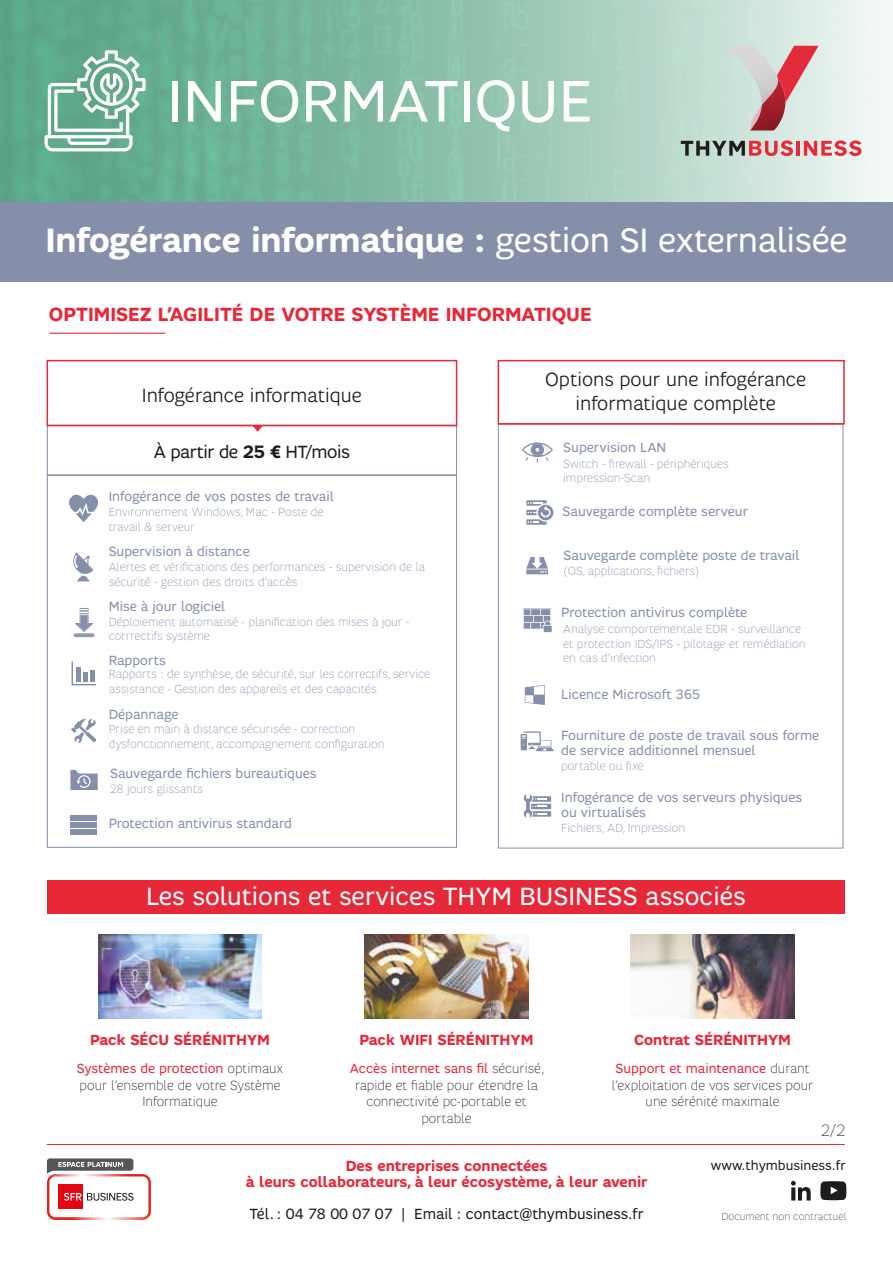
<style>
.page{position:relative;width:893px;height:1263px;background:#fff}
.page>*{position:absolute;margin:0;border:0;box-sizing:border-box;transform-origin:0 0}
.t1{font:60px "SFR";color:#fff}
.t2{font:700 34.5px "SFR";letter-spacing:-.01em;color:#fff}
.t3{font:25.5px "SFR";color:#fff}
.t4{font:300 19.5px/24px "SFR";color:#1d1d1b;text-align:center}
.t5{font:700 19.5px "SFR";color:#e62839}
.t6{font:18px "SFR";letter-spacing:-.025em;color:#1d1d1b}
.t7{font:100 16.5px "SFR";color:#3c3c3b}
.t8{font:700 15px/16.5px "SFR";color:#e62839;text-align:center}
.t9{font:15px "SFR";color:#1d1d1b}
.t10{font:13.5px/14.9px "SFR";color:#858faa}
.t11{font:100 13.5px/16.5px "SFR";color:#1d1d1b;text-align:center}
.t12{font:13.5px "SFR";color:#1d1d1b}
.t13{font:100 12px/14.9px "SFR";color:#858faa}
.t14{font:100 10.5px "SFR";color:#3c3c3b}
.s1{font-weight:400}
.s2{font-weight:700}
.s3{font-weight:400;color:#e62839}
</style>
<div class="page">
<img style="left:631px;top:935px;width:163px;height:83px">
<div style="left:47px;top:880px;width:798px;height:33px;background:#e62839"></div>
<img style="left:98px;top:935px;width:164px;height:83px">
<img style="left:365px;top:935px;width:163px;height:83px">
<hr style="left:50px;top:333px;width:115px;height:1px;background:#e62839">
<hr style="left:47px;top:1144px;width:798px;height:1px;background:#e62839">
<div style="left:531px;top:796px;width:20px;height:6px;background:#858faa"></div>
<div style="left:531px;top:804px;width:20px;height:5px;background:#858faa"></div>
<div style="left:531px;top:811px;width:20px;height:6px;background:#858faa"></div>
<div style="left:47px;top:425px;width:410px;height:51px;border:1px solid #858faa"></div>
<div style="left:47px;top:475px;width:410px;height:373px;border:1px solid #858faa"></div>
<div style="left:47px;top:360px;width:410px;height:66px;border:2px solid #e62839"></div>
<svg style="left:252px;top:425px;width:11px;height:7px"></svg>
<div style="left:498px;top:360px;width:347px;height:65px;border:2px solid #e62839"></div>
<svg style="left:69px;top:494px;width:30px;height:28px"></svg>
<svg style="left:73px;top:552px;width:20px;height:29px"></svg>
<svg style="left:71px;top:661px;width:25px;height:25px"></svg>
<hr style="left:77px;top:667px;width:4px;height:14px;background:#858faa">
<hr style="left:91px;top:670px;width:4px;height:11px;background:#858faa">
<div style="left:83px;top:672px;width:5px;height:9px;background:#858faa"></div>
<svg style="left:71px;top:719px;width:25px;height:24px"></svg>
<svg style="left:522px;top:442px;width:31px;height:21px"></svg>
<svg style="left:526px;top:500px;width:27px;height:25px"></svg>
<svg style="left:74px;top:608px;width:21px;height:29px"></svg>
<svg style="left:70px;top:770px;width:28px;height:20px"></svg>
<svg style="left:523px;top:608px;width:29px;height:25px"></svg>
<svg style="left:525px;top:685px;width:20px;height:20px"></svg>
<svg style="left:521px;top:731px;width:33px;height:20px"></svg>
<div style="left:87px;top:829px;width:10px;height:6px;background:#858faa"></div>
<svg style="left:90px;top:822px;width:6px;height:6px"></svg>
<div style="left:80px;top:822px;width:9px;height:6px;background:#858faa"></div>
<div style="left:77px;top:829px;width:9px;height:6px;background:#858faa"></div>
<div style="left:70px;top:829px;width:7px;height:6px;background:#858faa"></div>
<div style="left:70px;top:822px;width:9px;height:6px;background:#858faa"></div>
<svg style="left:70px;top:815px;width:6px;height:6px"></svg>
<div style="left:77px;top:815px;width:9px;height:6px;background:#858faa"></div>
<div style="left:87px;top:815px;width:9px;height:6px;background:#858faa"></div>
<svg style="left:526px;top:557px;width:22px;height:17px"></svg>
<svg style="left:523px;top:794px;width:24px;height:23px"></svg>
<div style="left:0;top:202px;width:893px;height:79px;background:#858faa"></div>
<svg style="left:47px;top:1158px;width:104px;height:62px"></svg>
<svg style="left:791px;top:1181px;width:20px;height:19px"></svg>
<svg style="left:820px;top:1181px;width:26px;height:19px"></svg>
<svg style="left:0;top:0;width:886px;height:202px"></svg>
<svg style="left:45px;top:50px;width:101px;height:101px"></svg>
<svg style="left:726px;top:46px;width:92px;height:84px"></svg>
<svg style="left:681px;top:140px;width:112px;height:16px"></svg>
<hr style="left:796px;top:141px;width:4px;height:15px;background:#e62a3a">
<svg style="left:804px;top:140px;width:57px;height:16px"></svg>
<h1 class="t1" style="left:167px;top:67px;width:427px">INFORMATIQUE</h1>
<h2 class="t2" style="left:45px;top:220px;width:804px">Infogérance informatique : <span class="s1">gestion SI externalisée</span></h2>
<h3 class="t5" style="left:49px;top:303px;width:544px">OPTIMISEZ L’AGILITÉ DE VOTRE SYSTÈME INFORMATIQUE</h3>
<h3 class="t4" style="left:142px;top:383px;width:222px">Infogérance informatique</h3>
<h3 class="t6" style="left:154px;top:442px;width:198px">À partir de <span class="s2">25 €</span> HT/mois</h3>
<p class="t10" style="left:109px;top:489px;width:227px">Infogérance de vos postes de travail</p>
<p class="t13" style="left:109px;top:504px;width:216px">Environnement Windows, Mac - Poste de travail &amp; serveur</p>
<p class="t13" style="left:109px;top:560px;width:318px">Alertes et vérifications des performances - supervision de la sécurité - gestion des droits d’accès</p>
<p class="t13" style="left:109px;top:614px;width:302px">Déploiement automatisé - planification des mises à jour - corrrectifs système</p>
<p class="t13" style="left:109px;top:667px;width:323px">Rapports : de synthèse, de sécurité, sur les correctifs, service assistance - Gestion des appareils et des capacités</p>
<p class="t13" style="left:109px;top:721px;width:277px">Prise en main à distance sécurisée - correction dysfonctionnement, accompagnement configuration</p>
<p class="t13" style="left:110px;top:782px;width:94px">28 jours glissants</p>
<p class="t10" style="left:109px;top:544px;width:143px">Supervision à distance</p>
<p class="t10" style="left:109px;top:599px;width:118px">Mise à jour logiciel</p>
<p class="t10" style="left:109px;top:653px;width:59px">Rapports</p>
<p class="t10" style="left:109px;top:707px;width:71px">Dépannage</p>
<p class="t10" style="left:110px;top:766px;width:208px">Sauvegarde fichiers bureautiques</p>
<p class="t10" style="left:109px;top:816px;width:185px">Protection antivirus standard</p>
<h3 class="t4" style="left:545px;top:368px;width:263px">Options pour une infogérance informatique complète</h3>
<p class="t10" style="left:563px;top:440px;width:104px">Supervision LAN</p>
<p class="t13" style="left:563px;top:456px;width:167px">Switch - firewall - périphériques impression-Scan</p>
<p class="t10" style="left:563px;top:504px;width:187px">Sauvegarde complète serveur</p>
<p class="t10" style="left:564px;top:548px;width:237px">Sauvegarde complète poste de travail</p>
<p class="t13" style="left:564px;top:563px;width:137px">(OS, applications, fichiers)</p>
<p class="t10" style="left:561px;top:604px;width:188px">Protection antivirus complète</p>
<p class="t13" style="left:563px;top:621px;width:244px">Analyse comportementale EDR - surveillance et protection IDS/IPS - pilotage et remédiation en cas d’infection</p>
<p class="t10" style="left:561px;top:687px;width:140px">Licence Microsoft 365</p>
<p class="t10" style="left:561px;top:728px;width:260px">Fourniture de poste de travail sous forme de service additionnel mensuel</p>
<p class="t13" style="left:561px;top:758px;width:84px">portable ou fixe</p>
<p class="t10" style="left:561px;top:790px;width:242px">Infogérance de vos serveurs physiques ou virtualisés</p>
<p class="t13" style="left:561px;top:820px;width:126px">Fichiers, AD, Impression</p>
<h3 class="t3" style="left:146px;top:882px;width:601px">Les solutions et services THYM BUSINESS associés</h3>
<p class="t8" style="left:90px;top:1031px;width:181px">Pack SÉCU SÉRÉNITHYM</p>
<p class="t8" style="left:359px;top:1031px;width:175px">Pack WIFI SÉRÉNITHYM</p>
<p class="t8" style="left:634px;top:1031px;width:158px">Contrat SÉRÉNITHYM</p>
<p class="t11" style="left:350px;top:1060px;width:197px"><span class="s3">Accès internet sans fil</span> sécurisé, rapide et fiable pour étendre la connectivité pc-portable et portable</p>
<p class="t11" style="left:77px;top:1060px;width:208px"><span class="s3">Systèmes de protection</span> optimaux pour l’ensemble de votre Système<br>Informatique</p>
<p class="t11" style="left:612px;top:1060px;width:203px"><span class="s3">Support et maintenance</span> durant l’exploitation de vos services pour une sérénité maximale</p>
<h3 class="t7" style="left:821px;top:1121px;width:26px">2/2</h3>
<p class="t8" style="left:246px;top:1157px;width:403px">Des entreprises connectées<br>à leurs collaborateurs, à leur écosystème, à leur avenir</p>
<p class="t9" style="left:250px;top:1205px;width:396px">Tél. : 04 78 00 07 07 | Email : contact@thymbusiness.fr</p>
<p class="t12" style="left:711px;top:1157px;width:137px">www.thymbusiness.fr</p>
<p class="t14" style="left:721px;top:1210px;width:127px">Document non contractuel</p>
</div>
